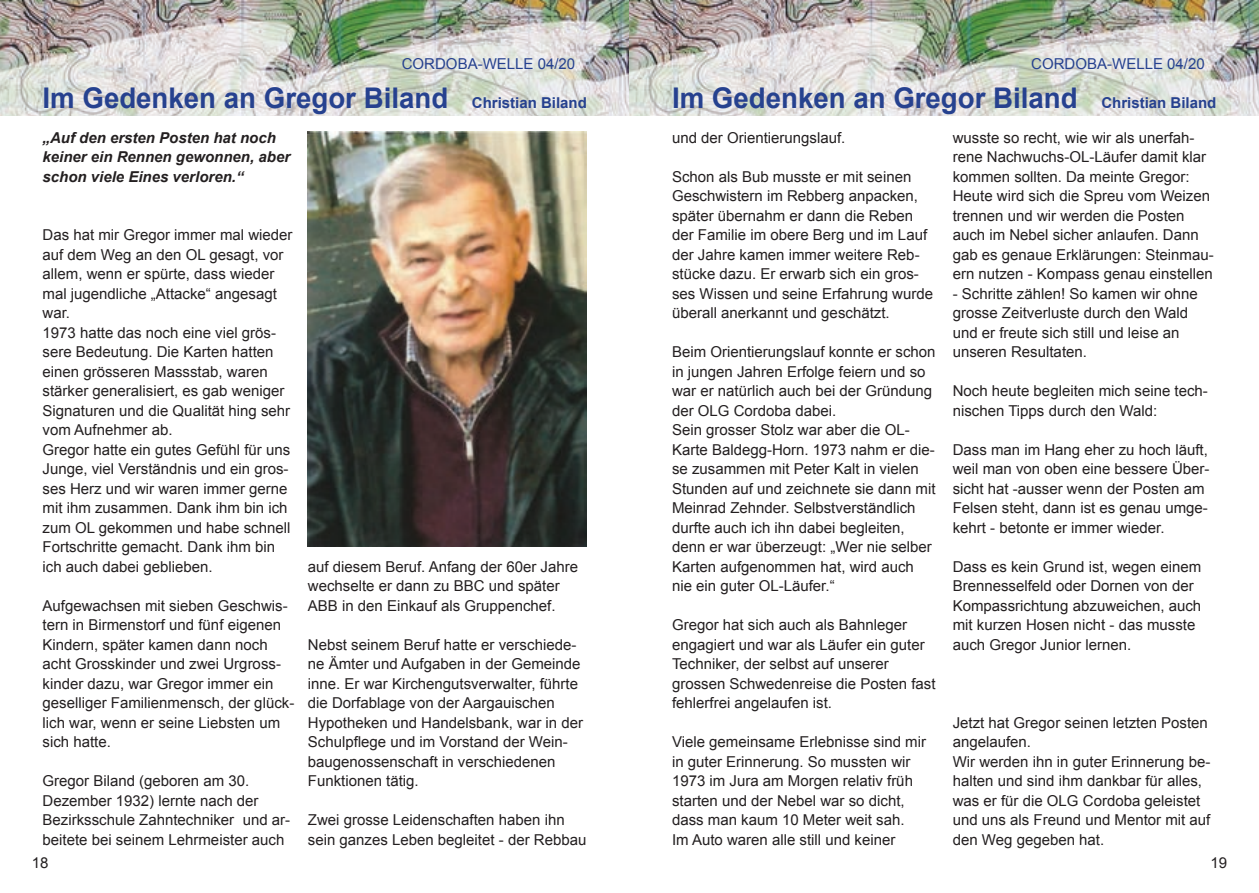
<style>
.page{position:relative;width:1259px;height:893px;background:#fff}
.page>*{position:absolute;margin:0;border:0;box-sizing:border-box;transform-origin:0 0}
.t1{font:700 28.5px "Arial";color:#26418f}
.t2{font:15px/19.5px "Arial";color:#231f20}
.t3{font:italic 700 15px/19.5px "Arial";color:#231f20}
.t4{font:15px "Arial";color:#26418f}
.s1{font-size:15px}
</style>
<div class="page">
<img style="left:0;top:0;width:1259px;height:116px">
<img style="left:308px;top:132px;width:279px;height:415px">
<p class="t4" style="left:402px;top:54px;width:175px">CORDOBA-WELLE 04/20</p>
<p class="t4" style="left:1031px;top:54px;width:175px">CORDOBA-WELLE 04/20</p>
<h1 class="t1" style="left:43px;top:79px;width:546px">Im Gedenken an Gregor Biland <span class="s1">Christian Biland</span></h1>
<p class="t3" style="left:43px;top:128px;width:249px">„Auf den ersten Posten hat noch keiner ein Rennen gewonnen, aber schon viele Eines verloren.“</p>
<p class="t2" style="left:43px;top:225px;width:252px">Das hat mir Gregor immer mal wieder auf dem Weg an den OL gesagt, vor allem, wenn er spürte, dass wieder mal jugendliche „Attacke“ angesagt war.<br>1973 hatte das noch eine viel grös&shy;sere Bedeutung. Die Karten hatten einen grösseren Massstab, waren stärker generalisiert, es gab weniger<br>Signaturen und die Qualität hing sehr vom Aufnehmer ab.<br>Gregor hatte ein gutes Gefühl für uns<br>Junge, viel Verständnis und ein gros&shy;ses Herz und wir waren immer gerne mit ihm zusammen. Dank ihm bin ich zum OL gekommen und habe schnell<br>Fortschritte gemacht. Dank ihm bin ich auch dabei geblieben.</p>
<p class="t2" style="left:43px;top:596px;width:253px">Aufgewachsen mit sieben Geschwis&shy;tern in Birmenstorf und fünf eigenen<br>Kindern, später kamen dann noch acht Grosskinder und zwei Urgross&shy;kinder dazu, war Gregor immer ein geselliger Familienmensch, der glück&shy;lich war, wenn er seine Liebsten um sich hatte.</p>
<p class="t2" style="left:43px;top:771px;width:249px">Gregor Biland (geboren am 30.<br>Dezember 1932) lernte nach der Bezirksschule Zahntechniker und ar&shy;beitete bei seinem Lehrmeister auch</p>
<p class="t2" style="left:308px;top:557px;width:272px">auf diesem Beruf. Anfang der 60er Jahre wechselte er dann zu BBC und später<br>ABB in den Einkauf als Gruppenchef.</p>
<p class="t2" style="left:308px;top:635px;width:277px">Nebst seinem Beruf hatte er verschiede&shy;ne Ämter und Aufgaben in der Gemeinde inne. Er war Kirchengutsverwalter, führte die Dorfablage von der Aargauischen Hypotheken und Handelsbank, war in der Schulpflege und im Vorstand der Wein&shy;baugenossenschaft in verschiedenen Funktionen tätig.</p>
<p class="t2" style="left:308px;top:810px;width:280px">Zwei grosse Leidenschaften haben ihn sein ganzes Leben begleitet - der Rebbau</p>
<h1 class="t1" style="left:672px;top:79px;width:546px">Im Gedenken an Gregor Biland <span class="s1">Christian Biland</span></h1>
<p class="t2" style="left:672px;top:128px;width:175px">und der Orientierungslauf.</p>
<p class="t2" style="left:672px;top:167px;width:262px">Schon als Bub musste er mit seinen Geschwistern im Rebberg anpacken, später übernahm er dann die Reben der Familie im obere Berg und im Lauf der Jahre kamen immer weitere Reb&shy;stücke dazu. Er erwarb sich ein gros&shy;ses Wissen und seine Erfahrung wurde überall anerkannt und geschätzt.</p>
<p class="t2" style="left:672px;top:342px;width:265px">Beim Orientierungslauf konnte er schon in jungen Jahren Erfolge feiern und so war er natürlich auch bei der Gründung der OLG Cordoba dabei.<br>Sein grosser Stolz war aber die OL-Karte Baldegg-Horn. 1973 nahm er die&shy;se zusammen mit Peter Kalt in vielen Stunden auf und zeichnete sie dann mit Meinrad Zehnder. Selbstverständlich durfte auch ich ihn dabei begleiten, denn er war überzeugt: „Wer nie selber Karten aufgenommen hat, wird auch nie ein guter OL-Läufer.“</p>
<p class="t2" style="left:672px;top:615px;width:265px">Gregor hat sich auch als Bahnleger engagiert und war als Läufer ein guter Techniker, der selbst auf unserer grossen Schwedenreise die Posten fast fehlerfrei angelaufen ist.</p>
<p class="t2" style="left:672px;top:732px;width:255px">Viele gemeinsame Erlebnisse sind mir in guter Erinnerung. So mussten wir 1973 im Jura am Morgen relativ früh starten und der Nebel war so dicht, dass man kaum 10 Meter weit sah.<br>Im Auto waren alle still und keiner</p>
<p class="t2" style="left:952px;top:128px;width:263px">wusste so recht, wie wir als unerfah&shy;rene Nachwuchs-OL-Läufer damit klar kommen sollten. Da meinte Gregor:<br>Heute wird sich die Spreu vom Weizen trennen und wir werden die Posten auch im Nebel sicher anlaufen. Dann gab es genaue Erklärungen: Steinmau&shy;ern nutzen - Kompass genau einstellen</p>
<p class="t2" style="left:952px;top:284px;width:247px">- Schritte zählen! So kamen wir ohne grosse Zeitverluste durch den Wald und er freute sich still und leise an unseren Resultaten.</p>
<p class="t2" style="left:952px;top:381px;width:257px">Noch heute begleiten mich seine tech&shy;nischen Tipps durch den Wald:</p>
<p class="t2" style="left:952px;top:440px;width:258px">Dass man im Hang eher zu hoch läuft, weil man von oben eine bessere Über&shy;sicht hat -ausser wenn der Posten am Felsen steht, dann ist es genau umge&shy;kehrt - betonte er immer wieder.</p>
<p class="t2" style="left:952px;top:557px;width:250px">Dass es kein Grund ist, wegen einem Brennesselfeld oder Dornen von der Kompassrichtung abzuweichen, auch mit kurzen Hosen nicht - das musste auch Gregor Junior lernen.</p>
<p class="t2" style="left:952px;top:713px;width:259px">Jetzt hat Gregor seinen letzten Posten angelaufen.<br>Wir werden ihn in guter Erinnerung be&shy;halten und sind ihm dankbar für alles, was er für die OLG Cordoba geleistet und uns als Freund und Mentor mit auf den Weg gegeben hat.</p>
<p class="t2" style="left:32px;top:853px;width:18px">18</p>
<p class="t2" style="left:1210px;top:853px;width:18px">19</p>
</div>
